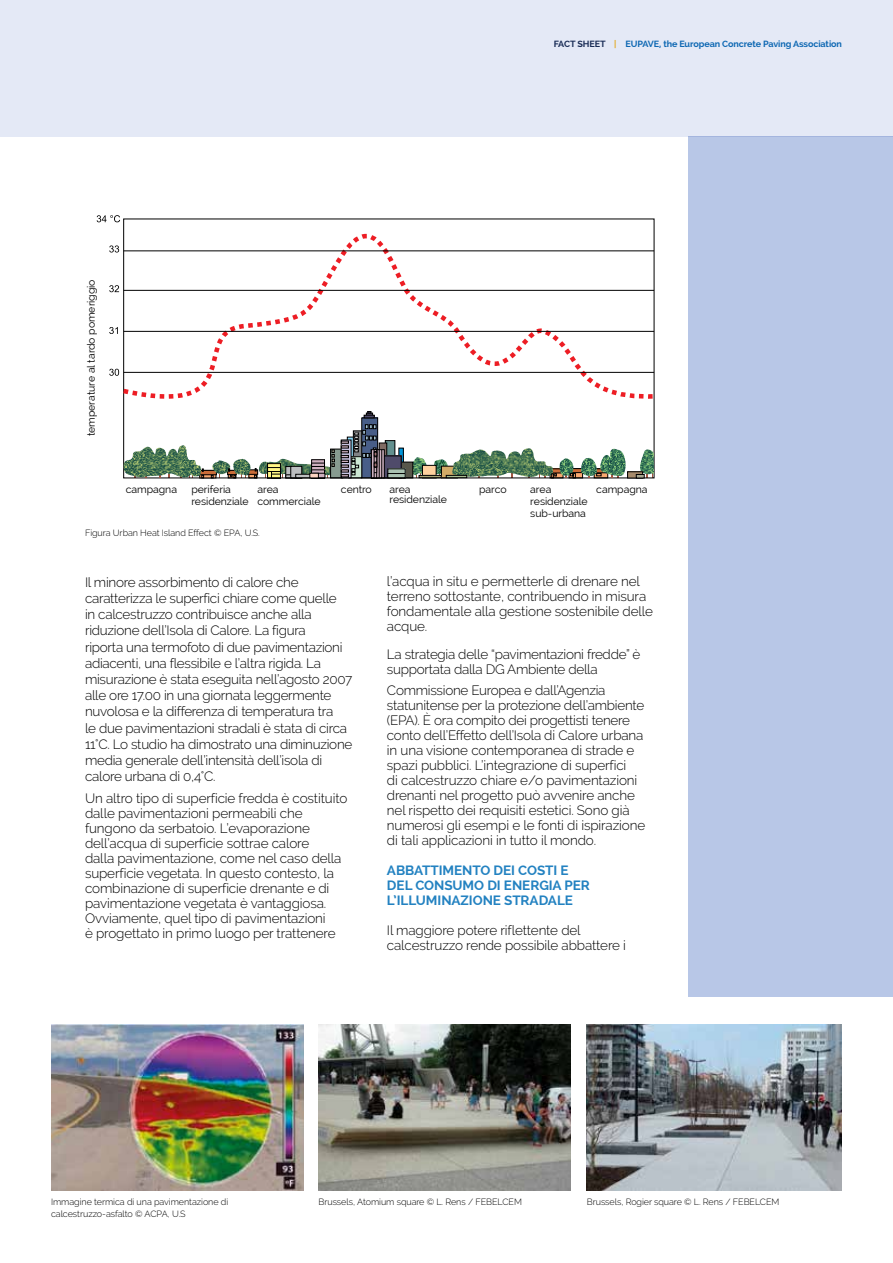
<style>
.page{position:relative;width:893px;height:1263px;background:#fff}
.page>*{position:absolute;margin:0;border:0;box-sizing:border-box;transform-origin:0 0}
.t1{font:300 13.5px/15px "Raleway";letter-spacing:-.015em;color:#000}
.t2{font:700 13.5px/15px "Raleway";letter-spacing:-.005em;color:#2382c1}
.t3{font:10.5px/12px "Raleway";letter-spacing:-.005em;color:#000}
.t4{font:300 9px/12px "Raleway";letter-spacing:-.005em;color:#000}
.t5{font:700 9px "Raleway";letter-spacing:-.01em;color:#1072ba}
.s1{color:#1b3059}
.s2{color:#febe30}
</style>
<div class="page">
<div style="left:689px;top:136px;width:204px;height:860px;background:#b8c7e7"></div>
<div style="left:362px;top:418px;width:16px;height:60px;background:#485e88"></div>
<div style="left:362px;top:418px;width:16px;height:60px;border:1px solid #000"></div>
<svg style="left:118px;top:218px;width:537px;height:201px"></svg>
<hr style="left:124px;top:251px;width:530px;height:1px;background:#000">
<hr style="left:124px;top:290px;width:530px;height:1px;background:#000">
<hr style="left:124px;top:331px;width:530px;height:1px;background:#000">
<hr style="left:124px;top:372px;width:530px;height:1px;background:#000">
<img style="left:124px;top:445px;width:2px;height:32px">
<svg style="left:109px;top:369px;width:10px;height:7px"></svg>
<svg style="left:109px;top:327px;width:9px;height:7px"></svg>
<svg style="left:109px;top:285px;width:10px;height:7px"></svg>
<svg style="left:109px;top:245px;width:10px;height:7px"></svg>
<svg style="left:97px;top:215px;width:23px;height:7px"></svg>
<img style="left:51px;top:1025px;width:252px;height:166px">
<img style="left:319px;top:1025px;width:252px;height:166px">
<img style="left:587px;top:1025px;width:255px;height:166px">
<div style="left:0;top:0;width:893px;height:136px;background:#e4e9f6"></div>
<svg style="left:126px;top:424px;width:529px;height:55px"></svg>
<p class="t5" style="left:554px;top:38px;width:290px"><span class="s1">FACT SHEET</span> <span class="s2">|</span> EUPAVE, the European Concrete Paving Association</p>
<p class="t3" style="left:85px;top:436px;width:158px;rotate:-90deg">temperature al tardo pomeriggio</p>
<p class="t3" style="left:126px;top:483px;width:53px">campagna</p>
<p class="t3" style="left:191px;top:483px;width:59px">periferia residenziale</p>
<p class="t3" style="left:257px;top:483px;width:65px">area commerciale</p>
<p class="t3" style="left:341px;top:483px;width:32px">centro</p>
<p class="t3" style="left:389px;top:483px;width:59px;line-height:10.5px">area residenziale</p>
<p class="t3" style="left:479px;top:483px;width:29px">parco</p>
<p class="t3" style="left:530px;top:483px;width:59px">area residenziale sub-urbana</p>
<p class="t3" style="left:596px;top:483px;width:53px">campagna</p>
<p class="t4" style="left:85px;top:526px;width:176px">Figura Urban Heat Island Effect © EPA, U.S.</p>
<p class="t1" style="left:85px;top:574px;width:269px;line-height:16.2px">Il minore assorbimento di calore che caratterizza le superfici chiare come quelle<br>in calcestruzzo contribuisce anche alla riduzione dell’Isola di Calore. La figura<br>riporta una termofoto di due pavimentazioni adiacenti, una flessibile e l’altra rigida. La misurazione è stata eseguita nell’agosto 2007 alle ore 17.00 in una giornata leggermente nuvolosa e la differenza di temperatura tra<br>le due pavimentazioni stradali è stata di circa 11°C. Lo studio ha dimostrato una diminuzione media generale dell’intensità dell’isola di calore urbana di 0,4°C.</p>
<p class="t1" style="left:85px;top:790px;width:264px">Un altro tipo di superficie fredda è costituito dalle pavimentazioni permeabili che fungono da serbatoio. L’evaporazione dell’acqua di superficie sottrae calore<br>dalla pavimentazione, come nel caso della superficie vegetata. In questo contesto, la combinazione di superficie drenante e di pavimentazione vegetata è vantaggiosa.<br>Ovviamente, quel tipo di pavimentazioni<br>è progettato in primo luogo per trattenere</p>
<p class="t1" style="left:387px;top:573px;width:268px">l’acqua in situ e permetterle di drenare nel terreno sottostante, contribuendo in misura fondamentale alla gestione sostenibile delle acque.</p>
<p class="t1" style="left:387px;top:646px;width:255px">La strategia delle “pavimentazioni fredde” è supportata dalla DG Ambiente della</p>
<p class="t1" style="left:387px;top:682px;width:260px">Commissione Europea e dall’Agenzia statunitense per la protezione dell’ambiente (EPA). È ora compito dei progettisti tenere conto dell’Effetto dell’Isola di Calore urbana in una visione contemporanea di strade e spazi pubblici. L’integrazione di superfici<br>di calcestruzzo chiare e/o pavimentazioni drenanti nel progetto può avvenire anche nel rispetto dei requisiti estetici. Sono già numerosi gli esempi e le fonti di ispirazione di tali applicazioni in tutto il mondo.</p>
<p class="t2" style="left:387px;top:863px;width:204px">ABBATTIMENTO DEI COSTI E<br>DEL CONSUMO DI ENERGIA PER<br>L’ILLUMINAZIONE STRADALE</p>
<p class="t1" style="left:387px;top:922px;width:241px">Il maggiore potere riflettente del calcestruzzo rende possibile abbattere i</p>
<p class="t4" style="left:51px;top:1196px;width:179px">Immagine termica di una pavimentazione di calcestruzzo-asfalto © ACPA, U.S</p>
<p class="t4" style="left:319px;top:1196px;width:205px">Brussels, Atomium square © L. Rens / FEBELCEM</p>
<p class="t4" style="left:587px;top:1196px;width:194px">Brussels, Rogier square © L. Rens / FEBELCEM</p>
</div>
